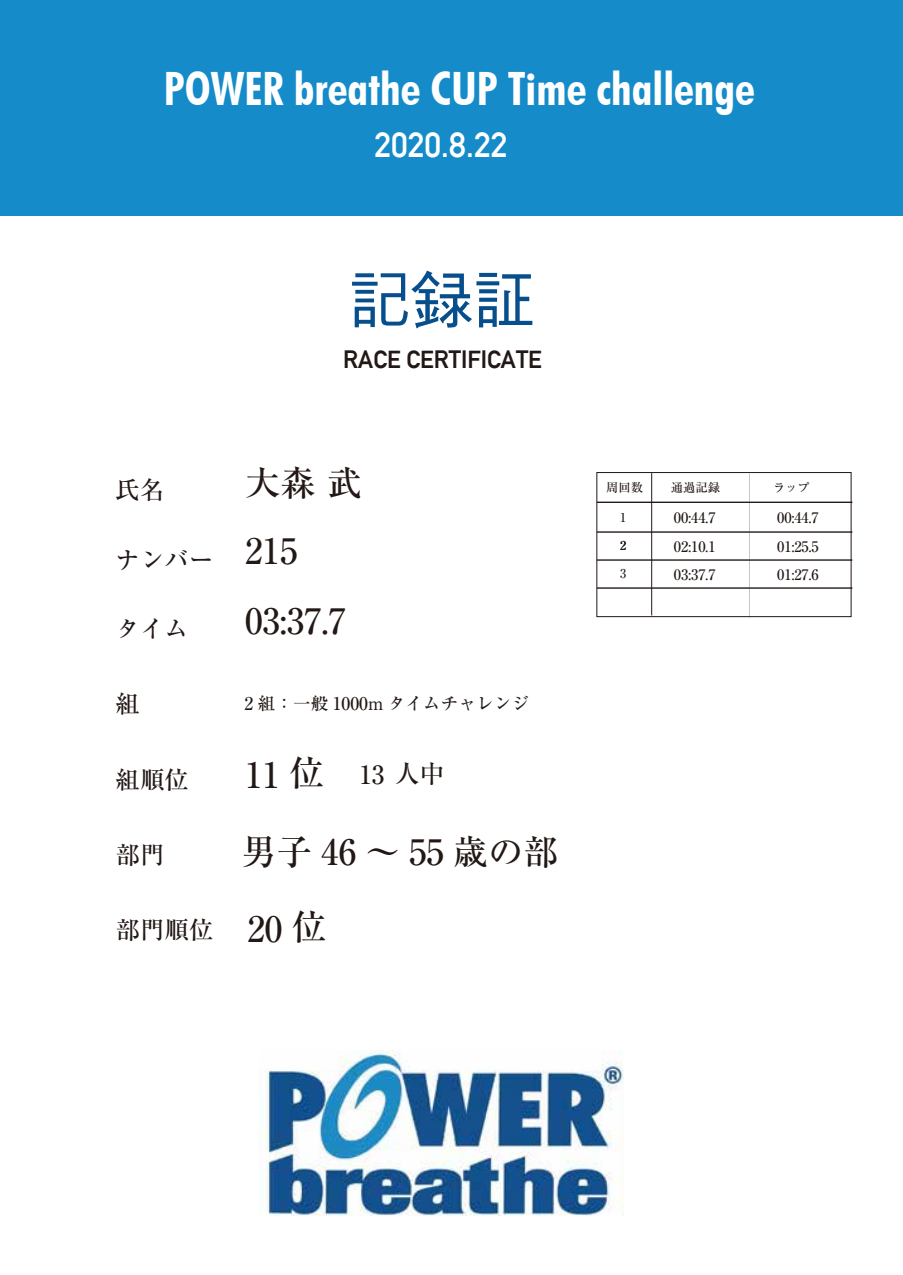
<style>
.page{position:relative;width:903px;height:1275px;background:#fff}
.page>*{position:absolute;margin:0;border:0;box-sizing:border-box;transform-origin:0 0}
.t1{font:500 62.48px "Gothic BBB Upr";color:#074f8c}
.t2{font:700 condensed 46.02px "Futura BT";color:#fff}
.t3{font:500 35.18px "Ryumin Pro";color:#221815}
.t4{font:34.65px "Alte DIN1451 Mittelschrift";color:#fff}
.t5{font:500 25.2px "Ryumin Pro";color:#221815}
.t6{font:500 24.5px "Ryumin Pro";color:#221815}
.t7{font:24.5px "Alte DIN1451 Mittelschriftgepraegt";color:#221815}
.t8{font:500 17.68px "Ryumin Pro";color:#221815}
.t9{font:500 14.53px/28.5px "Ryumin Pro";color:#221815;text-align:justify}
.t10{font:500 12.25px "Ryumin Pro";color:#221815}
.s1{font-size:35.18px}
</style>
<div class="page">
<img style="left:264px;top:1050px;width:359px;height:166px">
<div style="left:0;top:0;width:903px;height:215px;background:#158cc9"></div>
<div style="left:596px;top:472px;width:255px;height:145px;border:1px solid #221815"></div>
<hr style="left:597px;top:502px;width:255px;height:1px;background:#221815">
<hr style="left:597px;top:531px;width:255px;height:2px;background:#221815">
<hr style="left:597px;top:559px;width:255px;height:2px;background:#221815">
<hr style="left:597px;top:587px;width:255px;height:2px;background:#221815">
<hr style="left:651px;top:473px;width:1px;height:142px;background:#221815">
<h2 class="t2" style="left:164px;top:61px;width:593px">POWER breathe CUP Time challenge</h2>
<h3 class="t4" style="left:375px;top:124px;width:134px">2020.8.22</h3>
<h1 class="t1" style="left:348px;top:249px;width:189px">記録証</h1>
<h3 class="t7" style="left:343px;top:344px;width:200px">RACE CERTIFICATE</h3>
<h3 class="t6" style="left:116px;top:471px;width:50px">氏名</h3>
<h3 class="t3" style="left:245px;top:455px;width:119px">大森 武</h3>
<h3 class="t6" style="left:116px;top:541px;width:99px">ナンバー</h3>
<h3 class="t6" style="left:116px;top:610px;width:75px">タイム</h3>
<h3 class="t6" style="left:116px;top:685px;width:26px">組</h3>
<h3 class="t6" style="left:116px;top:760px;width:75px">組順位</h3>
<h3 class="t6" style="left:116px;top:835px;width:50px">部門</h3>
<h3 class="t6" style="left:116px;top:911px;width:99px">部門順位</h3>
<h3 class="t3" style="left:245px;top:524px;width:54px">215</h3>
<h3 class="t3" style="left:245px;top:593px;width:102px">03:37.7</h3>
<p class="t8" style="left:244px;top:689px;width:286px">2 組：一般 1000m タイムチャレンジ</p>
<h3 class="t5" style="left:245px;top:754px;width:201px"><span class="s1">11 位</span> 13 人中</h3>
<h3 class="t3" style="left:242px;top:824px;width:318px">男子 46 ～ 55 歳の部</h3>
<h3 class="t3" style="left:247px;top:901px;width:81px">20 位</h3>
<p class="t10" style="left:606px;top:478px;width:38px">周回数</p>
<p class="t10" style="left:671px;top:478px;width:50px">通過記録</p>
<p class="t10" style="left:773px;top:478px;width:38px">ラップ</p>
<p class="t10" style="left:620px;top:508px;width:8px">1</p>
<p class="t10" style="left:620px;top:536px;width:8px">2</p>
<p class="t10" style="left:620px;top:564px;width:8px">3</p>
<p class="t9" style="left:674px;top:502px;width:43px">00:44.7<br>02:10.1<br>03:37.7</p>
<p class="t9" style="left:777px;top:502px;width:43px">00:44.7<br>01:25.5<br>01:27.6</p>
</div>
